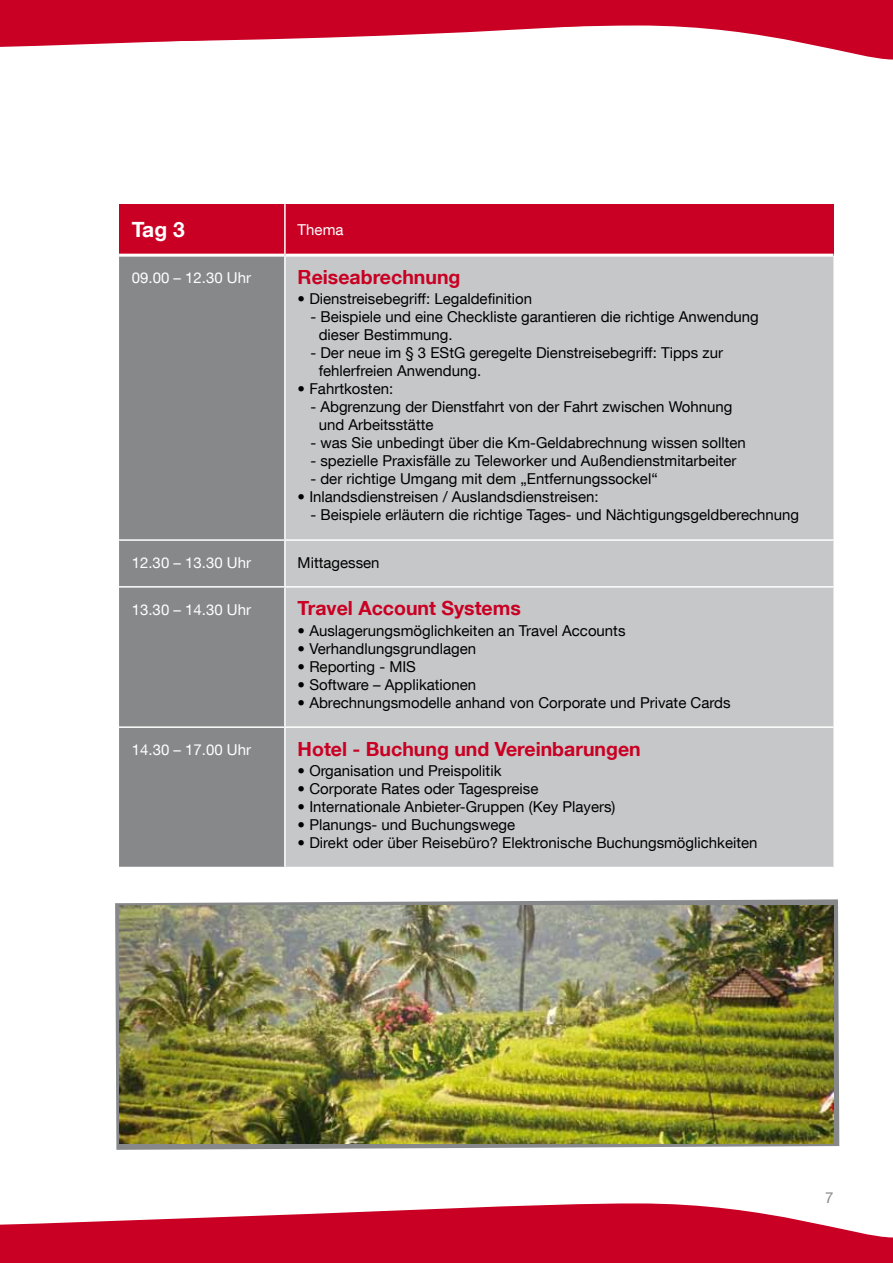
<style>
.page{position:relative;width:893px;height:1263px;background:#fff}
.page>*{position:absolute;margin:0;border:0;box-sizing:border-box;transform-origin:0 0}
.t1{font:700 21px "Helvetica Neue LT Com";color:#fff}
.t2{font:700 19.5px "Helvetica Neue LT Com";color:#c90023}
.t3{font:15px/18px "Helvetica Neue LT Com";color:#000}
.t4{font:15px "Helvetica Neue LT Com";color:#fff}
.t5{font:15px "Helvetica Neue LT Com";color:#87888a}
</style>
<div class="page">
<svg style="left:0;top:43px;width:893px;height:17px"></svg>
<svg style="left:0;top:1203px;width:893px;height:60px;fill:#c90023"></svg>
<svg style="left:0;top:0;width:893px;height:43px"></svg>
<div style="left:119px;top:204px;width:166px;height:51px;background:#c90023"></div>
<div style="left:285px;top:204px;width:548px;height:51px;background:#c90023"></div>
<div style="left:119px;top:257px;width:165px;height:610px;background:#87888a"></div>
<div style="left:286px;top:257px;width:547px;height:610px;background:#c6c7c8"></div>
<hr style="left:119px;top:539px;width:166px;height:2px;background:#fff">
<hr style="left:285px;top:539px;width:548px;height:2px;background:#fff">
<hr style="left:119px;top:586px;width:166px;height:2px;background:#fff">
<hr style="left:285px;top:586px;width:548px;height:2px;background:#fff">
<hr style="left:119px;top:726px;width:166px;height:2px;background:#fff">
<hr style="left:285px;top:726px;width:548px;height:2px;background:#fff">
<hr style="left:119px;top:254px;width:165px;height:3px;background:#fff">
<hr style="left:286px;top:254px;width:547px;height:3px;background:#fff">
<hr style="left:284px;top:204px;width:2px;height:51px;background:#fff">
<svg style="left:115px;top:899px;width:724px;height:251px;fill:#87888a"></svg>
<img style="left:119px;top:906px;width:714px;height:238px">
<h1 class="t1" style="left:132px;top:216px;width:54px">Tag 3</h1>
<p class="t4" style="left:298px;top:220px;width:47px">Thema</p>
<p class="t4" style="left:132px;top:268px;width:121px">09.00 – 12.30 Uhr</p>
<h2 class="t2" style="left:298px;top:264px;width:164px">Reiseabrechnung</h2>
<p class="t3" style="left:298px;top:289px;width:236px">• Dienstreisebegriff: Legaldefinition</p>
<p class="t3" style="left:319px;top:307px;width:442px;text-indent:-8px">- Beispiele und eine Checkliste garantieren die richtige Anwendung dieser Bestimmung.</p>
<p class="t3" style="left:319px;top:343px;width:406px;text-indent:-8px">- Der neue im § 3 EStG geregelte Dienstreisebegriff: Tipps zur fehlerfreien Anwendung.</p>
<p class="t3" style="left:298px;top:379px;width:97px">• Fahrtkosten:</p>
<p class="t3" style="left:319px;top:397px;width:415px;text-indent:-8px">- Abgrenzung der Dienstfahrt von der Fahrt zwischen Wohnung und Arbeitsstätte</p>
<p class="t3" style="left:310px;top:433px;width:437px">- was Sie unbedingt über die Km-Geldabrechnung wissen sollten</p>
<p class="t3" style="left:310px;top:451px;width:428px">- spezielle Praxisfälle zu Teleworker und Außendienstmitarbeiter</p>
<p class="t3" style="left:310px;top:469px;width:349px">- der richtige Umgang mit dem „Entfernungssockel“</p>
<p class="t3" style="left:298px;top:487px;width:302px">• Inlandsdienstreisen / Auslandsdienstreisen:</p>
<p class="t3" style="left:310px;top:505px;width:490px">- Beispiele erläutern die richtige Tages- und Nächtigungsgeldberechnung</p>
<p class="t4" style="left:132px;top:553px;width:121px">12.30 – 13.30 Uhr</p>
<p class="t3" style="left:298px;top:553px;width:83px">Mittagessen</p>
<p class="t4" style="left:132px;top:600px;width:121px">13.30 – 14.30 Uhr</p>
<h2 class="t2" style="left:298px;top:596px;width:225px">Travel Account Systems</h2>
<p class="t3" style="left:298px;top:621px;width:329px">• Auslagerungsmöglichkeiten an Travel Accounts</p>
<p class="t3" style="left:298px;top:639px;width:180px">• Verhandlungsgrundlagen</p>
<p class="t3" style="left:298px;top:657px;width:120px">• Reporting - MIS</p>
<p class="t3" style="left:298px;top:675px;width:180px">• Software – Applikationen</p>
<p class="t3" style="left:298px;top:693px;width:434px">• Abrechnungsmodelle anhand von Corporate und Private Cards</p>
<p class="t4" style="left:132px;top:740px;width:121px">14.30 – 17.00 Uhr</p>
<h2 class="t2" style="left:298px;top:736px;width:345px">Hotel - Buchung und Vereinbarungen</h2>
<p class="t3" style="left:298px;top:761px;width:205px">• Organisation und Preispolitik</p>
<p class="t3" style="left:298px;top:779px;width:242px">• Corporate Rates oder Tagespreise</p>
<p class="t3" style="left:298px;top:797px;width:319px">• Internationale Anbieter-Gruppen (Key Players)</p>
<p class="t3" style="left:298px;top:815px;width:219px">• Planungs- und Buchungswege</p>
<p class="t3" style="left:298px;top:833px;width:461px">• Direkt oder über Reisebüro? Elektronische Buchungsmöglichkeiten</p>
<p class="t5" style="left:825px;top:1189px;width:10px">7</p>
</div>
